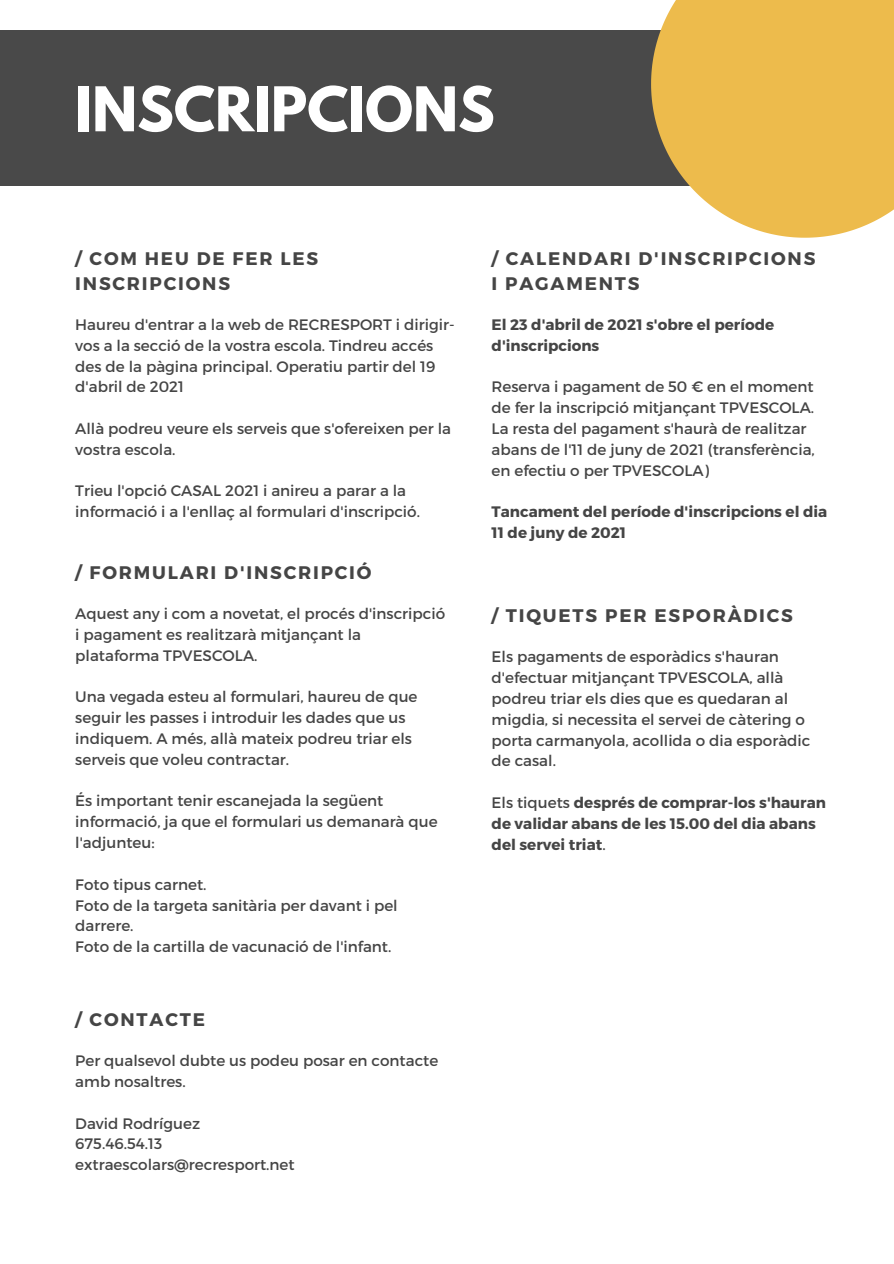
<style>
.page{position:relative;width:894px;height:1264px;background:#fff}
.page>*{position:absolute;margin:0;border:0;box-sizing:border-box;transform-origin:0 0}
.t1{font:700 54.6px "League Spartan";color:#fff}
.t2{font:700 18.15px/25.2px "Montserrat";letter-spacing:.1em;color:#454545}
.t3{font:15.15px/20.9px "Montserrat";color:#454545}
.t4{font:700 15.15px/20.9px "Montserrat";color:#454545}
.s1{font-weight:400}
</style>
<div class="page">
<div style="left:0;top:31px;width:893px;height:154px;background:#494949"></div>
<svg style="left:651px;top:0;width:242px;height:238px;background:#eabe5b"></svg>
<p class="t1" style="left:75px;top:82px;width:421px">INSCRIPCIONS</p>
<p class="t2" style="left:75px;top:245px;width:244px">/ COM HEU DE FER LES<br>INSCRIPCIONS</p>
<p class="t3" style="left:75px;top:313px;width:380px">Haureu d'entrar a la web de RECRESPORT i dirigir&shy;vos a la secció de la vostra escola. Tindreu accés des de la pàgina principal. Operatiu partir del 19 d'abril de 2021</p>
<p class="t3" style="left:75px;top:417px;width:377px">Allà podreu veure els serveis que s'ofereixen per la vostra escola.</p>
<p class="t3" style="left:75px;top:480px;width:346px">Trieu l'opció CASAL 2021 i anireu a parar a la informació i a l'enllaç al formulari d'inscripció.</p>
<p class="t2" style="left:75px;top:559px;width:297px">/ FORMULARI D'INSCRIPCIÓ</p>
<p class="t3" style="left:75px;top:602px;width:371px">Aquest any i com a novetat, el procés d'inscripció i pagament es realitzarà mitjançant la plataforma TPVESCOLA.</p>
<p class="t3" style="left:75px;top:685px;width:343px">Una vegada esteu al formulari, haureu de que seguir les passes i introduir les dades que us indiquem. A més, allà mateix podreu triar els serveis que voleu contractar.</p>
<p class="t3" style="left:75px;top:789px;width:363px">És important tenir escanejada la següent informació, ja que el formulari us demanarà que l'adjunteu:</p>
<p class="t3" style="left:75px;top:873px;width:133px">Foto tipus carnet.</p>
<p class="t3" style="left:75px;top:894px;width:324px">Foto de la targeta sanitària per davant i pel darrere.</p>
<p class="t3" style="left:75px;top:935px;width:317px">Foto de la cartilla de vacunació de l'infant.</p>
<p class="t2" style="left:75px;top:1006px;width:131px">/ CONTACTE</p>
<p class="t3" style="left:75px;top:1049px;width:364px">Per qualsevol dubte us podeu posar en contacte amb nosaltres.</p>
<p class="t3" style="left:75px;top:1111px;width:126px">David Rodríguez</p>
<p class="t3" style="left:75px;top:1132px;width:88px">675.46.54.13</p>
<p class="t3" style="left:75px;top:1153px;width:221px">extraescolars@recresport.net</p>
<p class="t2" style="left:491px;top:245px;width:325px">/ CALENDARI D'INSCRIPCIONS</p>
<p class="t2" style="left:491px;top:270px;width:149px">I PAGAMENTS</p>
<p class="t4" style="left:491px;top:313px;width:284px">El 23 d'abril de 2021 s'obre el període d'inscripcions</p>
<p class="t3" style="left:491px;top:376px;width:324px">Reserva i pagament de 50 € en el moment de fer la inscripció mitjançant TPVESCOLA.</p>
<p class="t3" style="left:491px;top:417px;width:325px">La resta del pagament s'haurà de realitzar abans de l'11 de juny de 2021 (transferència, en efectiu o per TPVESCOLA)</p>
<p class="t4" style="left:491px;top:500px;width:337px">Tancament del període d'inscripcions el dia<br>11 de juny de 2021</p>
<p class="t2" style="left:491px;top:602px;width:303px">/ TIQUETS PER ESPORÀDICS</p>
<p class="t3" style="left:491px;top:645px;width:320px">Els pagaments de esporàdics s'hauran d'efectuar mitjançant TPVESCOLA, allà podreu triar els dies que es quedaran al migdia, si necessita el servei de càtering o porta carmanyola, acollida o dia esporàdic de casal.</p>
<p class="t4" style="left:491px;top:791px;width:336px"><span class="s1">Els tiquets</span> després de comprar-los s'hauran de validar abans de les 15.00 del dia abans del servei triat<span class="s1">.</span></p>
</div>
